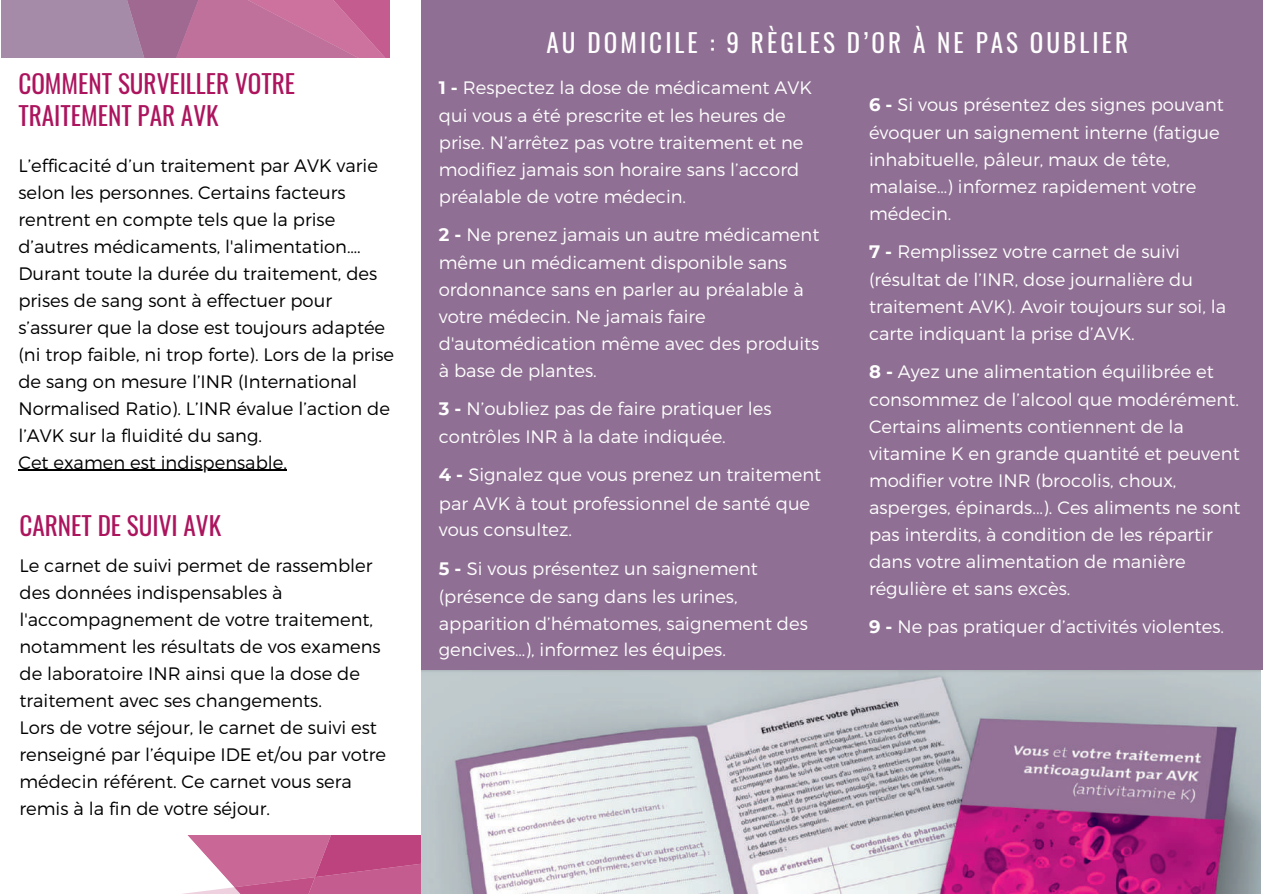
<style>
.page{position:relative;width:1263px;height:894px;background:#fff}
.page>*{position:absolute;margin:0;border:0;box-sizing:border-box;transform-origin:0 0}
.t1{font:25.2px/31.5px "Oswald";color:#ac155e}
.t2{font:25.2px "Oswald";letter-spacing:.12em;color:#fefefe}
.t3{font:300 18px/27.2px "Montserrat";color:#fefefe}
.t4{font:300 18px/27px "Montserrat";color:#000}
.s1{font-weight:700}
</style>
<div class="page">
<div style="left:421px;top:0;width:841px;height:670px;background:#8f6f93"></div>
<svg style="left:1px;top:0;width:388px;height:58px;background:#b4779d"></svg>
<svg style="left:187px;top:834px;width:235px;height:59px;background:#cb6e9b"></svg>
<img style="left:422px;top:670px;width:839px;height:223px">
<hr style="left:18px;top:469px;width:269px;height:2px;background:#000">
<h1 class="t1" style="left:18px;top:67px;width:278px">COMMENT SURVEILLER VOTRE<br>TRAITEMENT PAR AVK</h1>
<p class="t4" style="left:18px;top:151px;width:377px">L’efficacité d’un traitement par AVK varie selon les personnes. Certains facteurs rentrent en compte tels que la prise d’autres médicaments, l'alimentation….<br>Durant toute la durée du traitement, des prises de sang sont à effectuer pour s’assurer que la dose est toujours adaptée (ni trop faible, ni trop forte). Lors de la prise de sang on mesure l’INR (International Normalised Ratio). L’INR évalue l’action de l’AVK sur la fluidité du sang.<br>Cet examen est indispensable.</p>
<h1 class="t1" style="left:19px;top:509px;width:203px">CARNET DE SUIVI AVK</h1>
<p class="t4" style="left:19px;top:551px;width:368px">Le carnet de suivi permet de rassembler des données indispensables à l'accompagnement de votre traitement, notamment les résultats de vos examens de laboratoire INR ainsi que la dose de traitement avec ses changements.<br>Lors de votre séjour, le carnet de suivi est renseigné par l’équipe IDE et/ou par votre médecin référent. Ce carnet vous sera remis à la fin de votre séjour.</p>
<h1 class="t2" style="left:546px;top:23px;width:583px">AU DOMICILE : 9 RÈGLES D’OR À NE PAS OUBLIER</h1>
<p class="t3" style="left:439px;top:73px;width:375px"><span class="s1">1 -</span> Respectez la dose de médicament AVK qui vous a été prescrite et les heures de prise. N’arrêtez pas votre traitement et ne modifiez jamais son horaire sans l’accord préalable de votre médecin.</p>
<p class="t3" style="left:439px;top:220px;width:382px"><span class="s1">2 -</span> Ne prenez jamais un autre médicament même un médicament disponible sans ordonnance sans en parler au préalable à votre médecin. Ne jamais faire d'automédication même avec des produits à base de plantes.</p>
<p class="t3" style="left:439px;top:393px;width:334px;line-height:28px"><span class="s1">3 -</span> N’oubliez pas de faire pratiquer les contrôles INR à la date indiquée.</p>
<p class="t3" style="left:439px;top:460px;width:384px"><span class="s1">4 -</span> Signalez que vous prenez un traitement par AVK à tout professionnel de santé que vous consultez.</p>
<p class="t3" style="left:439px;top:553px;width:371px"><span class="s1">5 -</span> Si vous présentez un saignement (présence de sang dans les urines, apparition d’hématomes, saignement des gencives…), informez les équipes.</p>
<p class="t3" style="left:869px;top:90px;width:356px"><span class="s1">6 -</span> Si vous présentez des signes pouvant évoquer un saignement interne (fatigue inhabituelle, pâleur, maux de tête, malaise…) informez rapidement votre médecin.</p>
<p class="t3" style="left:869px;top:237px;width:359px"><span class="s1">7 -</span> Remplissez votre carnet de suivi (résultat de l’INR, dose journalière du traitement AVK). Avoir toujours sur soi, la carte indiquant la prise d’AVK.</p>
<p class="t3" style="left:869px;top:357px;width:373px"><span class="s1">8 -</span> Ayez une alimentation équilibrée et consommez de l’alcool que modérément.<br>Certains aliments contiennent de la vitamine K en grande quantité et peuvent modifier votre INR (brocolis, choux, asperges, épinards...). Ces aliments ne sont pas interdits, à condition de les répartir dans votre alimentation de manière régulière et sans excès.</p>
<p class="t3" style="left:869px;top:611px;width:357px"><span class="s1">9 -</span> Ne pas pratiquer d’activités violentes.</p>
</div>
